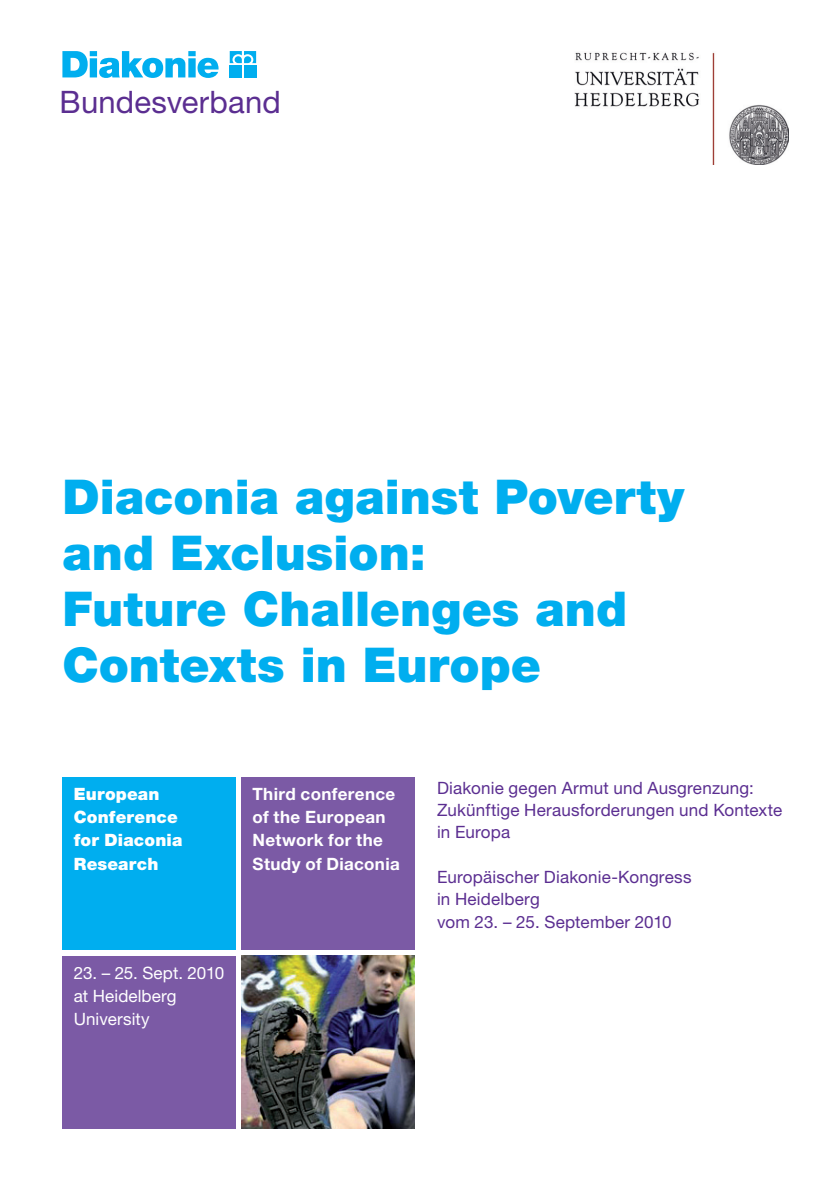
<style>
.page{position:relative;width:840px;height:1191px;background:#fff}
.page>*{position:absolute;margin:0;border:0;box-sizing:border-box;transform-origin:0 0}
.t1{font:900 48px/55.8px "Helvetica Neue LT Std";color:#00aeef}
.t2{font:31px "Helvetica Neue LT Std";letter-spacing:.005em;color:#5b2e91}
.t3{font:17px/22.4px "Helvetica Neue LT Pro";letter-spacing:.01em;color:#5b2e91}
.t4{font:700 17px/23px "Helvetica Neue LT Std";letter-spacing:.02em;color:#fff}
.t5{font:17px/23px "Helvetica Neue LT Std";letter-spacing:.005em;color:#fff}
.t6{font:900 17px/23px "Helvetica Neue LT Std";letter-spacing:.01em;color:#fff}
</style>
<div class="page">
<img style="left:574px;top:52px;width:214px;height:112px">
<svg style="left:62px;top:51px;width:156px;height:27px"></svg>
<svg style="left:229px;top:51px;width:27px;height:12px"></svg>
<div style="left:229px;top:65px;width:13px;height:12px;background:#00aeef"></div>
<div style="left:244px;top:65px;width:12px;height:12px;background:#00aeef"></div>
<div style="left:62px;top:955px;width:173px;height:173px;background:#7b5aa5"></div>
<div style="left:241px;top:777px;width:173px;height:173px;background:#7b5aa5"></div>
<div style="left:62px;top:777px;width:173px;height:173px;background:#00aeef"></div>
<img style="left:241px;top:955px;width:173px;height:173px">
<h2 class="t2" style="left:60px;top:83px;width:223px">Bundesverband</h2>
<h1 class="t1" style="left:62px;top:469px;width:623px">Diaconia against Poverty and Exclusion:<br>Future Challenges and<br>Contexts in Europe</h1>
<p class="t6" style="left:74px;top:783px;width:110px">European<br>Conference for Diaconia<br>Research</p>
<p class="t4" style="left:252px;top:782px;width:149px">Third conference of the European<br>Network for the<br>Study of Diaconia</p>
<p class="t5" style="left:74px;top:961px;width:152px">23. – 25. Sept. 2010 at Heidelberg<br>University</p>
<p class="t3" style="left:437px;top:776px;width:346px">Diakonie gegen Armut und Ausgrenzung:<br>Zukünftige Herausforderungen und Kontexte in Europa</p>
<p class="t3" style="left:437px;top:865px;width:256px">Europäischer Diakonie-Kongress in Heidelberg<br>vom 23. – 25. September 2010</p>
</div>
